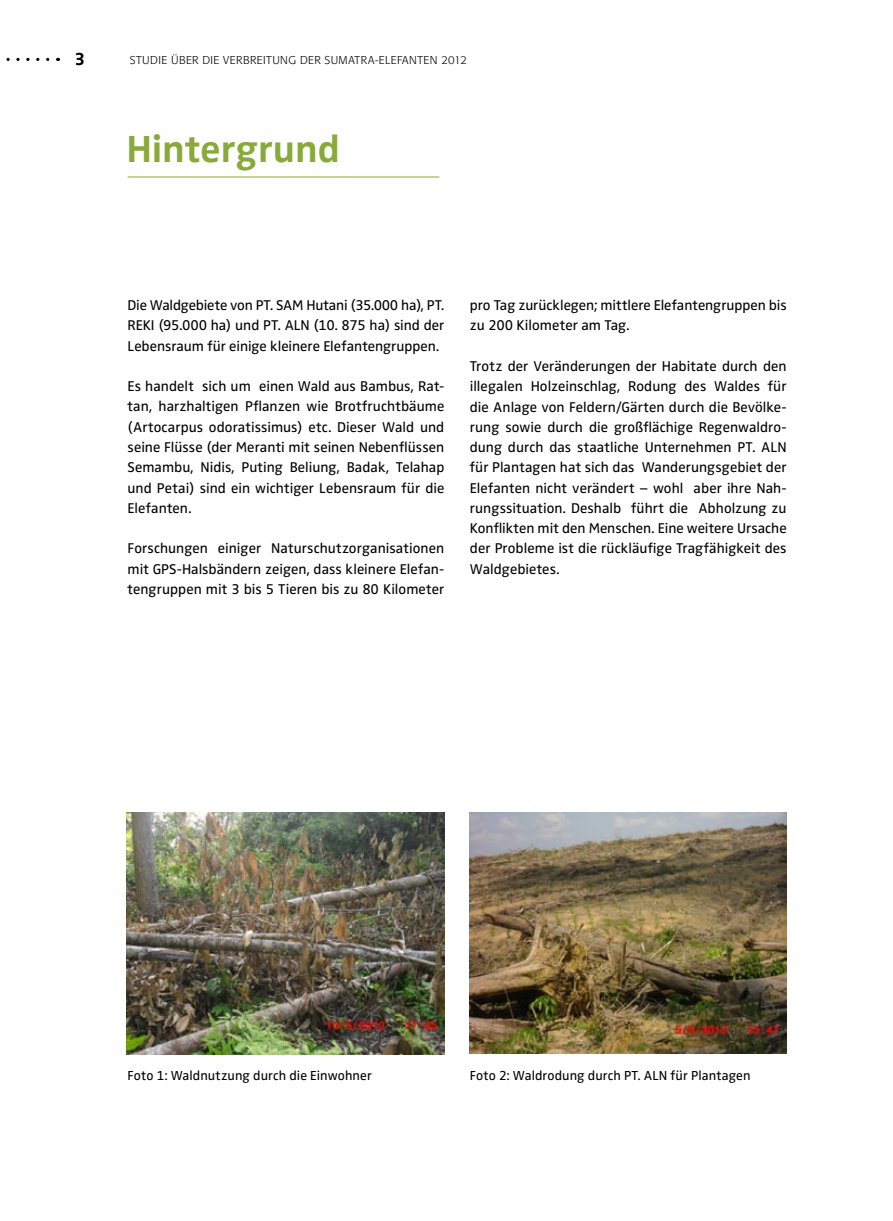
<style>
.page{position:relative;width:893px;height:1221px;background:#fff}
.page>*{position:absolute;margin:0;border:0;box-sizing:border-box;transform-origin:0 0}
.t1{font:700 39px "Zwo";letter-spacing:.005em;color:#88aa3a}
.t2{font:700 18px "Zwo";color:#000}
.t3{font:14.7px/20.2px "Zwo";color:#000;text-align:justify}
.t4{font:13.5px "Zwo";letter-spacing:.005em;color:#000}
.t5{font:300 11.25px "Formata";letter-spacing:.04em;color:#000}
</style>
<div class="page">
<svg style="left:6px;top:58px;width:42px;height:3px"></svg>
<img style="left:126px;top:813px;width:318px;height:241px">
<img style="left:470px;top:813px;width:317px;height:240px">
<hr style="left:128px;top:177px;width:311px;height:1px;background:#88aa3a">
<p class="t2" style="left:75px;top:48px;width:12px">3</p>
<p class="t5" style="left:130px;top:54px;width:339px">STUDIE ÜBER DIE VERBREITUNG DER SUMATRA-ELEFANTEN 2012</p>
<h1 class="t1" style="left:126px;top:126px;width:215px">Hintergrund</h1>
<p class="t3" style="left:128px;top:295px;width:318px">Die Waldgebiete von PT. SAM Hutani (35.000 ha), PT.<br>REKI (95.000 ha) und PT. ALN (10. 875 ha) sind der Lebensraum für einige kleinere Elefantengruppen.</p>
<p class="t3" style="left:128px;top:376px;width:318px">Es handelt sich um einen Wald aus Bambus, Rat&shy;tan, harzhaltigen Pflanzen wie Brotfruchtbäume (Artocarpus odoratissimus) etc. Dieser Wald und seine Flüsse (der Meranti mit seinen Nebenflüssen Semambu, Nidis, Puting Beliung, Badak, Telahap und Petai) sind ein wichtiger Lebensraum für die Elefanten.</p>
<p class="t3" style="left:128px;top:538px;width:318px">Forschungen einiger Naturschutzorganisationen mit GPS-Halsbändern zeigen, dass kleinere Elefan&shy;tengruppen mit 3 bis 5 Tieren bis zu 80 Kilometer</p>
<p class="t3" style="left:470px;top:295px;width:318px">pro Tag zurücklegen; mittlere Elefantengruppen bis zu 200 Kilometer am Tag.</p>
<p class="t3" style="left:470px;top:356px;width:318px">Trotz der Veränderungen der Habitate durch den illegalen Holzeinschlag, Rodung des Waldes für die Anlage von Feldern/Gärten durch die Bevölke&shy;rung sowie durch die großflächige Regenwaldro&shy;dung durch das staatliche Unternehmen PT. ALN für Plantagen hat sich das Wanderungsgebiet der Elefanten nicht verändert – wohl aber ihre Nah&shy;rungssituation. Deshalb führt die Abholzung zu Konflikten mit den Menschen. Eine weitere Ursache der Probleme ist die rückläufige Tragfähigkeit des Waldgebietes.</p>
<p class="t4" style="left:128px;top:1067px;width:246px">Foto 1: Waldnutzung durch die Einwohner</p>
<p class="t4" style="left:470px;top:1067px;width:282px">Foto 2: Waldrodung durch PT. ALN für Plantagen</p>
</div>
